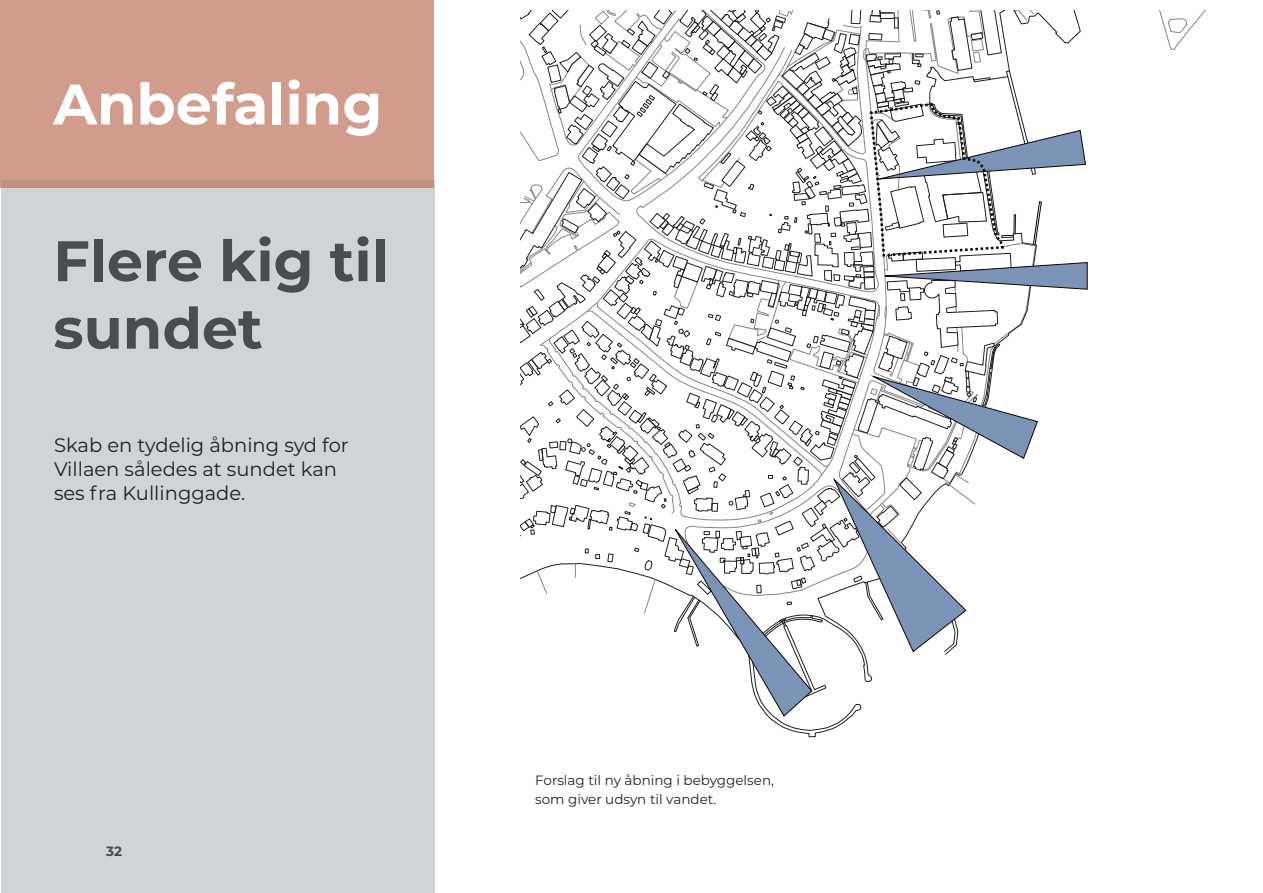
<style>
.page{position:relative;width:1263px;height:893px;background:#fff}
.page>*{position:absolute;margin:0;border:0;box-sizing:border-box;transform-origin:0 0}
.Side_overskrifter_ti{font:700 57px/67.5px "Montserrat";color:#4b4c4d}
.Side_overskrifter_ti-2{font:700 57px "Montserrat";color:#fff}
.Start_på_brødtest_st{font:19.5px/24px "Montserrat";color:#231f20}
.Brødtekst_sort{font:13.5px/19.5px "Montserrat";color:#231f20}
.t1{font:700 13.5px "Montserrat";color:#4b4c4d}
</style>
<div class="page">
<div style="left:1px;top:180px;width:433px;height:713px;background:#cfd4d7"></div>
<div style="left:0;top:0;width:434px;height:187px;background:#d29c8d"></div>
<svg style="left:1159px;top:11px;width:46px;height:39px"></svg>
<svg style="left:521px;top:10px;width:566px;height:706px"></svg>
<p class="Side_overskrifter_ti-2" style="left:53px;top:63px;width:330px">Anbefaling</p>
<p class="Side_overskrifter_ti" style="left:53px;top:224px;width:337px">Flere kig til sundet</p>
<p class="Start_på_brødtest_st" style="left:54px;top:432px;width:296px">Skab en tydelig åbning syd for<br>Villaen således at sundet kan ses fra Kullinggade.</p>
<p class="t1" style="left:106px;top:841px;width:17px">32</p>
<p class="Brødtekst_sort" style="left:535px;top:770px;width:240px">Forslag til ny åbning i bebyggelsen, som giver udsyn til vandet.</p>
</div>
